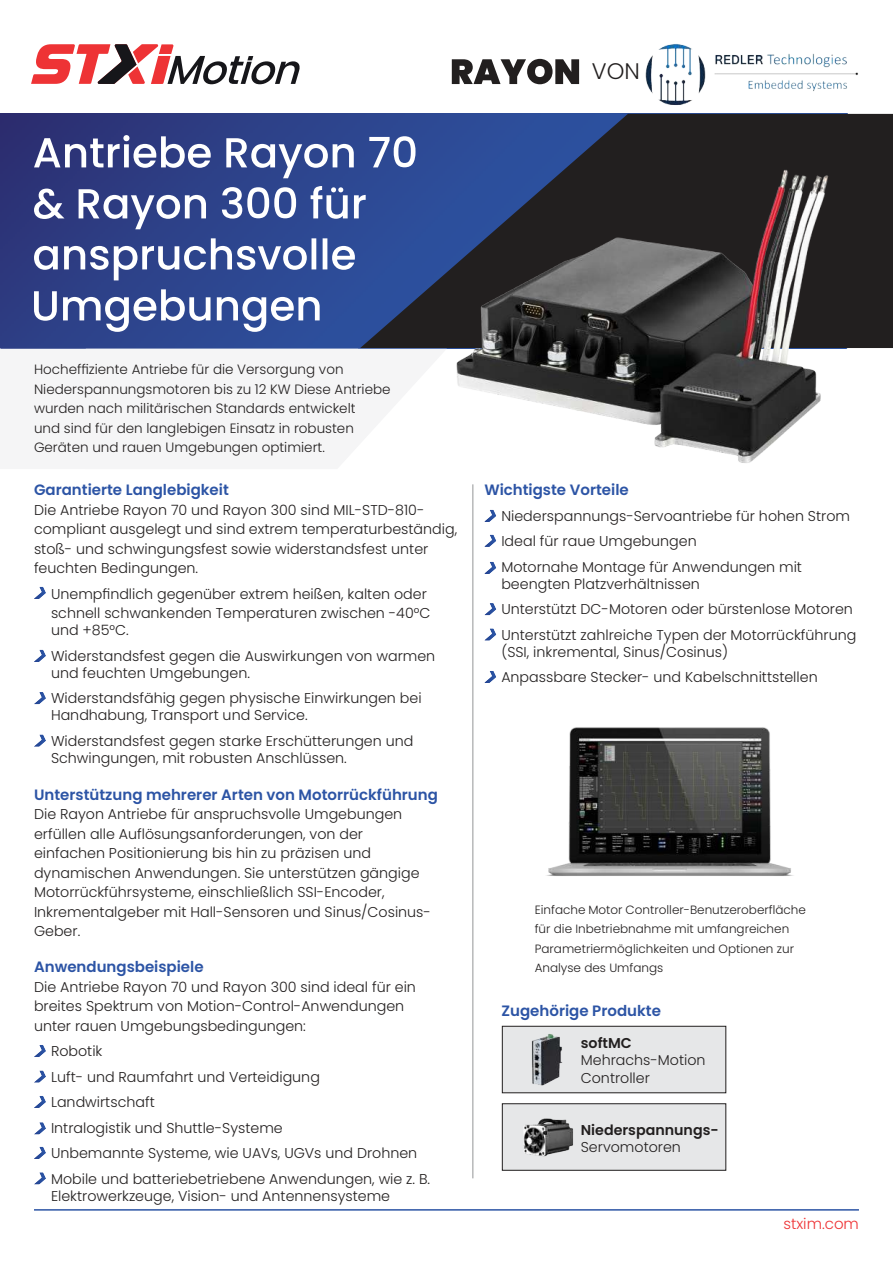
<style>
.page{position:relative;width:893px;height:1263px;background:#fff}
.page>*{position:absolute;margin:0;border:0;box-sizing:border-box;transform-origin:0 0}
.t1{font:300 22.5px "Poppins";color:#221f1f}
.t2{font:600 15px "Poppins";color:#2c54a5}
.t3{font:300 15px "Poppins";color:#ee3335}
.t4{font:300 14.25px/25.5px "Poppins";color:#221f1f}
.t5{font:600 14.25px "Poppins";color:#221f1f}
.t6{font:300 13.5px/19.5px "Poppins";color:#221f1f}
.t7{font:300 12px/19.5px "Poppins";color:#221f1f}
</style>
<div class="page">
<img style="left:0;top:114px;width:360px;height:234px">
<svg style="left:360px;top:114px;width:49px;height:234px;fill:#2d4c99"></svg>
<svg style="left:34px;top:135px;width:375px;height:43px"></svg>
<svg style="left:34px;top:186px;width:332px;height:43px"></svg>
<svg style="left:34px;top:238px;width:321px;height:42px"></svg>
<svg style="left:34px;top:289px;width:286px;height:43px"></svg>
<img style="left:409px;top:113px;width:484px;height:350px">
<svg style="left:31px;top:45px;width:269px;height:39px"></svg>
<img style="left:645px;top:44px;width:213px;height:61px">
<div style="left:502px;top:1026px;width:224px;height:67px;background:#e6e7e8"></div>
<img style="left:532px;top:1034px;width:31px;height:52px">
<div style="left:502px;top:1026px;width:224px;height:67px;border:1px solid #221f1f"></div>
<div style="left:502px;top:1104px;width:224px;height:66px;background:#e6e7e8"></div>
<img style="left:523px;top:1118px;width:50px;height:39px">
<div style="left:502px;top:1103px;width:224px;height:68px;border:1px solid #221f1f"></div>
<hr style="left:34px;top:1209px;width:825px;height:1px;background:#2c54a5">
<svg style="left:484px;top:510px;width:12px;height:12px"></svg>
<svg style="left:484px;top:534px;width:12px;height:13px"></svg>
<svg style="left:484px;top:562px;width:12px;height:12px"></svg>
<svg style="left:484px;top:603px;width:12px;height:12px"></svg>
<svg style="left:484px;top:628px;width:12px;height:13px"></svg>
<svg style="left:484px;top:671px;width:12px;height:12px"></svg>
<hr style="left:473px;top:484px;width:1px;height:694px;background:#939597">
<svg style="left:34px;top:587px;width:12px;height:12px"></svg>
<svg style="left:34px;top:649px;width:12px;height:13px"></svg>
<svg style="left:34px;top:692px;width:12px;height:12px"></svg>
<svg style="left:34px;top:734px;width:12px;height:13px"></svg>
<svg style="left:34px;top:1045px;width:12px;height:12px"></svg>
<svg style="left:34px;top:1070px;width:12px;height:13px"></svg>
<svg style="left:34px;top:1096px;width:12px;height:12px"></svg>
<svg style="left:34px;top:1122px;width:12px;height:12px"></svg>
<svg style="left:34px;top:1146px;width:12px;height:13px"></svg>
<svg style="left:34px;top:1172px;width:12px;height:12px"></svg>
<img style="left:546px;top:727px;width:248px;height:149px">
<svg style="left:452px;top:59px;width:127px;height:25px"></svg>
<h1 class="t1" style="left:592px;top:58px;width:49px">VON</h1>
<p class="t6" style="left:34px;top:360px;width:358px">Hocheffiziente Antriebe für die Versorgung von Niederspannungsmotoren bis zu 12 KW Diese Antriebe wurden nach militärischen Standards entwickelt<br>und sind für den langlebigen Einsatz in robusten Geräten und rauen Umgebungen optimiert.</p>
<p class="t2" style="left:34px;top:481px;width:196px">Garantierte Langlebigkeit</p>
<p class="t4" style="left:34px;top:500px;width:425px;line-height:19.5px">Die Antriebe Rayon 70 und Rayon 300 sind MIL-STD-810- compliant ausgelegt und sind extrem temperaturbeständig, stoß- und schwingungsfest sowie widerstandsfest unter feuchten Bedingungen.</p>
<p class="t4" style="left:51px;top:584px;width:381px;line-height:19.5px">Unempfindlich gegenüber extrem heißen, kalten oder schnell schwankenden Temperaturen zwischen -40°C</p>
<p class="t4" style="left:51px;top:617px;width:386px">und +85°C.<br>Widerstandsfest gegen die Auswirkungen von warmen</p>
<p class="t4" style="left:51px;top:660px;width:372px">und feuchten Umgebungen.<br>Widerstandsfähig gegen physische Einwirkungen bei</p>
<p class="t4" style="left:51px;top:703px;width:364px">Handhabung, Transport und Service.<br>Widerstandsfest gegen starke Erschütterungen und</p>
<p class="t4" style="left:51px;top:745px;width:297px">Schwingungen, mit robusten Anschlüssen.</p>
<p class="t2" style="left:34px;top:785px;width:405px">Unterstützung mehrerer Arten von Motorrückführung</p>
<p class="t4" style="left:34px;top:804px;width:398px;line-height:19.5px">Die Rayon Antriebe für anspruchsvolle Umgebungen erfüllen alle Auflösungsanforderungen, von der einfachen Positionierung bis hin zu präzisen und dynamischen Anwendungen. Sie unterstützen gängige Motorrückführsysteme, einschließlich SSI-Encoder, Inkrementalgeber mit Hall-Sensoren und Sinus/Cosinus-Geber.</p>
<p class="t2" style="left:34px;top:958px;width:171px">Anwendungsbeispiele</p>
<p class="t4" style="left:34px;top:977px;width:383px;line-height:19.5px">Die Antriebe Rayon 70 und Rayon 300 sind ideal für ein breites Spektrum von Motion-Control-Anwendungen unter rauen Umgebungsbedingungen:</p>
<p class="t4" style="left:51px;top:1038px;width:381px">Robotik<br>Luft- und Raumfahrt und Verteidigung<br>Landwirtschaft<br>Intralogistik und Shuttle-Systeme<br>Unbemannte Systeme, wie UAVs, UGVs und Drohnen Mobile und batteriebetriebene Anwendungen, wie z. B.</p>
<p class="t4" style="left:51px;top:1183px;width:341px">Elektrowerkzeuge, Vision- und Antennensysteme</p>
<p class="t2" style="left:484px;top:481px;width:146px">Wichtigste Vorteile</p>
<p class="t4" style="left:501px;top:503px;width:350px">Niederspannungs-Servoantriebe für hohen Strom<br>Ideal für raue Umgebungen<br>Motornahe Montage für Anwendungen mit</p>
<p class="t4" style="left:501px;top:571px;width:357px">beengten Platzverhältnissen<br>Unterstützt DC-Motoren oder bürstenlose Motoren<br>Unterstützt zahlreiche Typen der Motorrückführung</p>
<p class="t4" style="left:501px;top:639px;width:318px">(SSI, inkremental, Sinus/Cosinus)<br>Anpassbare Stecker- und Kabelschnittstellen</p>
<p class="t7" style="left:535px;top:900px;width:273px">Einfache Motor Controller-Benutzeroberfläche für die Inbetriebnahme mit umfangreichen Parametriermöglichkeiten und Optionen zur Analyse des Umfangs</p>
<p class="t2" style="left:502px;top:1002px;width:161px">Zugehörige Produkte</p>
<p class="t5" style="left:581px;top:1035px;width:53px">softMC</p>
<p class="t4" style="left:581px;top:1052px;width:126px;line-height:17.1px">Mehrachs-Motion<br>Controller</p>
<p class="t5" style="left:581px;top:1121px;width:139px">Niederspannungs-</p>
<p class="t4" style="left:581px;top:1134px;width:102px">Servomotoren</p>
<p class="t3" style="left:783px;top:1215px;width:77px">stxim.com</p>
</div>
